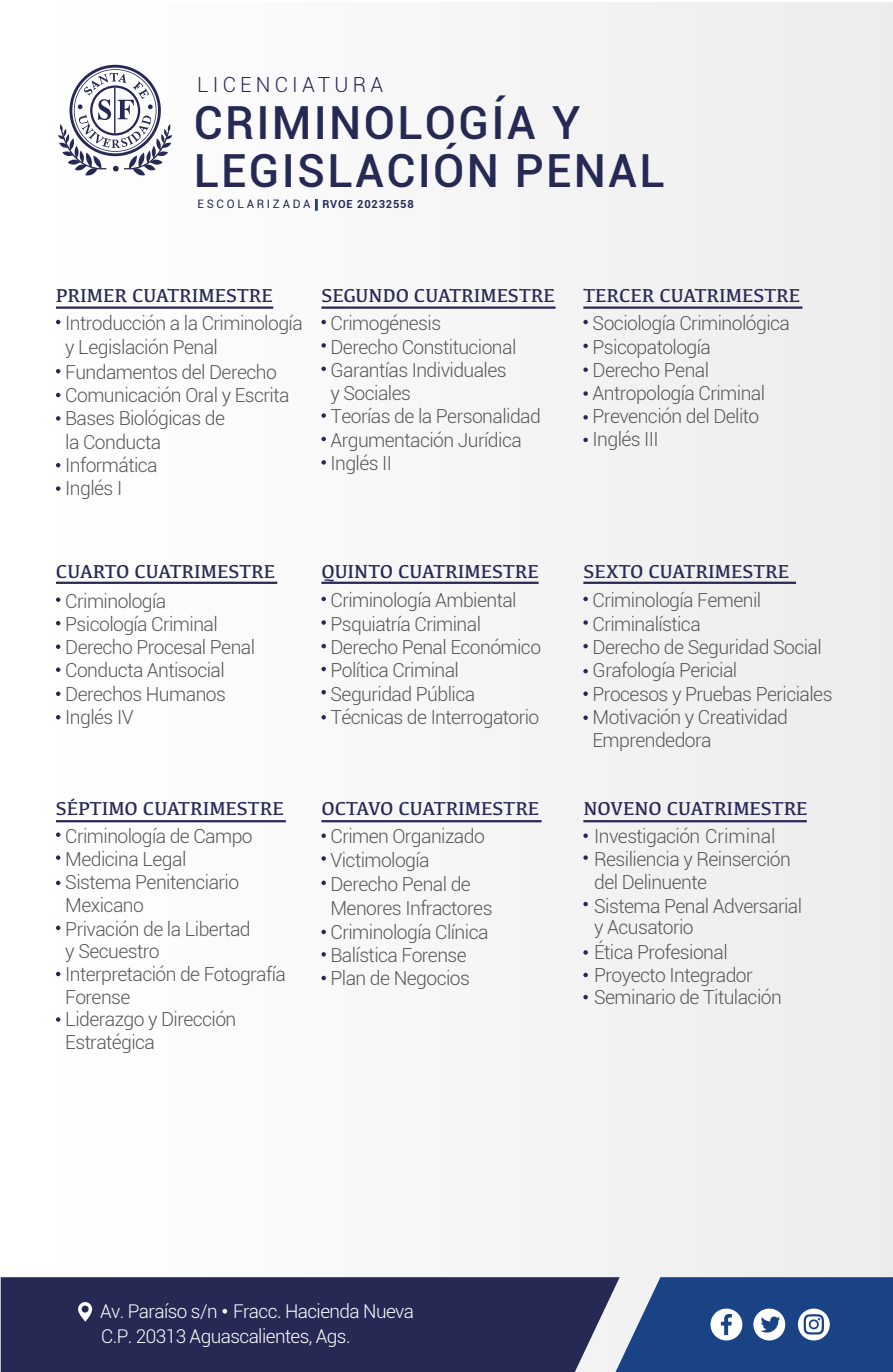
<style>
.page{position:relative;width:893px;height:1372px;background:#fff}
.page>*{position:absolute;margin:0;border:0;box-sizing:border-box;transform-origin:0 0}
.t1{font:500 45.68px/47.2px "Roboto";letter-spacing:.05em;color:#272955}
.t2{font:300 20.93px "Roboto";letter-spacing:.2em;color:#272955}
.t3{font:300 19.35px/23.2px "Roboto";letter-spacing:-.03em;color:#575756}
.t4{font:19.35px "Kefa";color:#282956}
.t5{font:300 18.9px/25.2px "Roboto";letter-spacing:-.03em;color:#fff}
.t6{font:11.7px "Roboto";letter-spacing:.23em;color:#272955}
.s1{font-weight:700;font-size:11.03px}
</style>
<div class="page">
<div style="left:1px;top:2px;width:892px;height:1369px;background:#f6f6f6"></div>
<svg style="left:315px;top:199px;width:3px;height:12px"></svg>
<svg style="left:58px;top:65px;width:114px;height:111px"></svg>
<div style="left:1px;top:1277px;width:613px;height:94px;background:#272955"></div>
<svg style="left:78px;top:1301px;width:14px;height:20px"></svg>
<svg style="left:222px;top:1308px;width:5px;height:5px"></svg>
<svg style="left:614px;top:1277px;width:279px;height:94px;background:#3d6097"></svg>
<svg style="left:56px;top:320px;width:4px;height:4px"></svg>
<svg style="left:56px;top:369px;width:4px;height:4px"></svg>
<svg style="left:56px;top:393px;width:4px;height:4px"></svg>
<svg style="left:56px;top:416px;width:4px;height:4px"></svg>
<svg style="left:56px;top:463px;width:4px;height:4px"></svg>
<svg style="left:56px;top:486px;width:4px;height:5px"></svg>
<svg style="left:321px;top:320px;width:5px;height:4px"></svg>
<svg style="left:321px;top:343px;width:5px;height:4px"></svg>
<svg style="left:321px;top:366px;width:5px;height:5px"></svg>
<svg style="left:321px;top:436px;width:5px;height:5px"></svg>
<svg style="left:321px;top:413px;width:5px;height:5px"></svg>
<svg style="left:321px;top:460px;width:5px;height:4px"></svg>
<svg style="left:583px;top:320px;width:5px;height:4px"></svg>
<svg style="left:583px;top:343px;width:5px;height:5px"></svg>
<svg style="left:583px;top:367px;width:5px;height:5px"></svg>
<svg style="left:583px;top:391px;width:5px;height:5px"></svg>
<svg style="left:583px;top:415px;width:5px;height:4px"></svg>
<svg style="left:583px;top:437px;width:5px;height:5px"></svg>
<svg style="left:56px;top:597px;width:4px;height:5px"></svg>
<svg style="left:56px;top:621px;width:4px;height:4px"></svg>
<svg style="left:56px;top:644px;width:4px;height:5px"></svg>
<svg style="left:56px;top:715px;width:4px;height:4px"></svg>
<svg style="left:56px;top:691px;width:4px;height:5px"></svg>
<svg style="left:56px;top:667px;width:4px;height:5px"></svg>
<svg style="left:583px;top:596px;width:5px;height:5px"></svg>
<svg style="left:583px;top:620px;width:5px;height:4px"></svg>
<svg style="left:583px;top:644px;width:5px;height:4px"></svg>
<svg style="left:583px;top:669px;width:5px;height:4px"></svg>
<svg style="left:583px;top:691px;width:5px;height:5px"></svg>
<svg style="left:583px;top:715px;width:5px;height:5px"></svg>
<svg style="left:56px;top:832px;width:4px;height:5px"></svg>
<svg style="left:56px;top:855px;width:4px;height:4px"></svg>
<svg style="left:56px;top:880px;width:4px;height:5px"></svg>
<svg style="left:56px;top:925px;width:4px;height:5px"></svg>
<svg style="left:56px;top:1017px;width:4px;height:4px"></svg>
<svg style="left:56px;top:971px;width:4px;height:5px"></svg>
<svg style="left:321px;top:833px;width:5px;height:5px"></svg>
<svg style="left:321px;top:929px;width:5px;height:5px"></svg>
<svg style="left:321px;top:856px;width:5px;height:4px"></svg>
<svg style="left:321px;top:880px;width:5px;height:5px"></svg>
<svg style="left:321px;top:975px;width:5px;height:5px"></svg>
<svg style="left:321px;top:952px;width:5px;height:4px"></svg>
<svg style="left:583px;top:833px;width:5px;height:5px"></svg>
<svg style="left:583px;top:972px;width:5px;height:5px"></svg>
<svg style="left:583px;top:855px;width:5px;height:4px"></svg>
<svg style="left:583px;top:901px;width:5px;height:5px"></svg>
<svg style="left:583px;top:950px;width:5px;height:4px"></svg>
<svg style="left:321px;top:596px;width:5px;height:5px"></svg>
<svg style="left:321px;top:620px;width:5px;height:4px"></svg>
<svg style="left:321px;top:644px;width:5px;height:4px"></svg>
<svg style="left:321px;top:715px;width:5px;height:4px"></svg>
<svg style="left:321px;top:666px;width:5px;height:5px"></svg>
<svg style="left:321px;top:690px;width:5px;height:4px"></svg>
<hr style="left:56px;top:306px;width:217px;height:3px;background:#282653">
<hr style="left:321px;top:306px;width:235px;height:3px;background:#282653">
<hr style="left:583px;top:306px;width:219px;height:3px;background:#282653">
<hr style="left:56px;top:581px;width:221px;height:3px;background:#282653">
<hr style="left:321px;top:581px;width:218px;height:3px;background:#282653">
<hr style="left:583px;top:581px;width:213px;height:3px;background:#282653">
<hr style="left:56px;top:820px;width:230px;height:2px;background:#282653">
<hr style="left:321px;top:820px;width:221px;height:2px;background:#282653">
<hr style="left:583px;top:820px;width:224px;height:2px;background:#282653">
<svg style="left:583px;top:994px;width:5px;height:5px"></svg>
<p class="t2" style="left:197px;top:70px;width:187px">LICENCIATURA</p>
<h1 class="t1" style="left:194px;top:98px;width:472px">CRIMINOLOGÍA Y<br>LEGISLACIÓN PENAL</h1>
<p class="t6" style="left:198px;top:196px;width:218px">ESCOLARIZADA <span class="s1">RVOE 20232558</span></p>
<p class="t4" style="left:56px;top:283px;width:218px">PRIMER CUATRIMESTRE</p>
<p class="t4" style="left:321px;top:283px;width:235px">SEGUNDO CUATRIMESTRE</p>
<p class="t4" style="left:583px;top:283px;width:218px">TERCER CUATRIMESTRE</p>
<p class="t3" style="left:65px;top:311px;width:239px">Introducción a la Criminología y Legislación Penal</p>
<p class="t3" style="left:65px;top:360px;width:226px">Fundamentos del Derecho<br>Comunicación Oral y Escrita<br>Bases Biológicas de<br>la Conducta<br>Informática<br>Inglés I</p>
<p class="t3" style="left:330px;top:311px;width:212px">Crimogénesis<br>Derecho Constitucional<br>Garantías Individuales<br>y Sociales<br>Teorías de la Personalidad<br>Argumentación Jurídica<br>Inglés II</p>
<p class="t3" style="left:593px;top:311px;width:199px">Sociología Criminológica<br>Psicopatología<br>Derecho Penal<br>Antropología Criminal<br>Prevención del Delito<br>Inglés III</p>
<p class="t4" style="left:56px;top:559px;width:221px">CUARTO CUATRIMESTRE</p>
<p class="t4" style="left:321px;top:559px;width:219px">QUINTO CUATRIMESTRE</p>
<p class="t4" style="left:583px;top:559px;width:207px">SEXTO CUATRIMESTRE</p>
<p class="t3" style="left:65px;top:588px;width:191px">Criminología<br>Psicología Criminal<br>Derecho Procesal Penal<br>Conducta Antisocial<br>Derechos Humanos<br>Inglés IV</p>
<p class="t3" style="left:330px;top:588px;width:212px">Criminología Ambiental<br>Psquiatría Criminal<br>Derecho Penal Económico<br>Política Criminal<br>Seguridad Pública<br>Técnicas de Interrogatorio</p>
<p class="t3" style="left:593px;top:588px;width:241px">Criminología Femenil<br>Criminalística<br>Derecho de Seguridad Social<br>Grafología Pericial<br>Procesos y Pruebas Periciales<br>Motivación y Creatividad<br>Emprendedora</p>
<p class="t4" style="left:56px;top:796px;width:229px">SÉPTIMO CUATRIMESTRE</p>
<p class="t4" style="left:321px;top:796px;width:219px">OCTAVO CUATRIMESTRE</p>
<p class="t4" style="left:583px;top:796px;width:226px">NOVENO CUATRIMESTRE</p>
<p class="t3" style="left:65px;top:823px;width:189px">Criminología de Campo<br>Medicina Legal<br>Sistema Penitenciario<br>Mexicano</p>
<p class="t3" style="left:65px;top:918px;width:187px;line-height:21.4px">Privación de la Libertad y Secuestro</p>
<p class="t3" style="left:65px;top:962px;width:222px;line-height:22.5px">Interpretación de Fotografía<br>Forense<br>Liderazgo y Dirección<br>Estratégica</p>
<p class="t3" style="left:330px;top:823px;width:163px;line-height:23.8px">Crimen Organizado<br>Victimología<br>Derecho Penal de<br>Menores Infractores<br>Criminología Clínica<br>Balística Forense<br>Plan de Negocios</p>
<p class="t3" style="left:594px;top:823px;width:210px">Investigación Criminal<br>Resiliencia y Reinserción del Delinuente<br>Sistema Penal Adversarial</p>
<p class="t3" style="left:594px;top:914px;width:135px;line-height:25px">y Acusatorio<br>Ética Profesional</p>
<p class="t3" style="left:594px;top:963px;width:189px;line-height:22.1px">Proyecto Integrador<br>Seminario de Titulación</p>
<p class="t5" style="left:100px;top:1297px;width:316px">Av. Paraíso s/n Fracc. Hacienda Nueva<br>C.P. 20313 Aguascalientes, Ags.</p>
</div>
